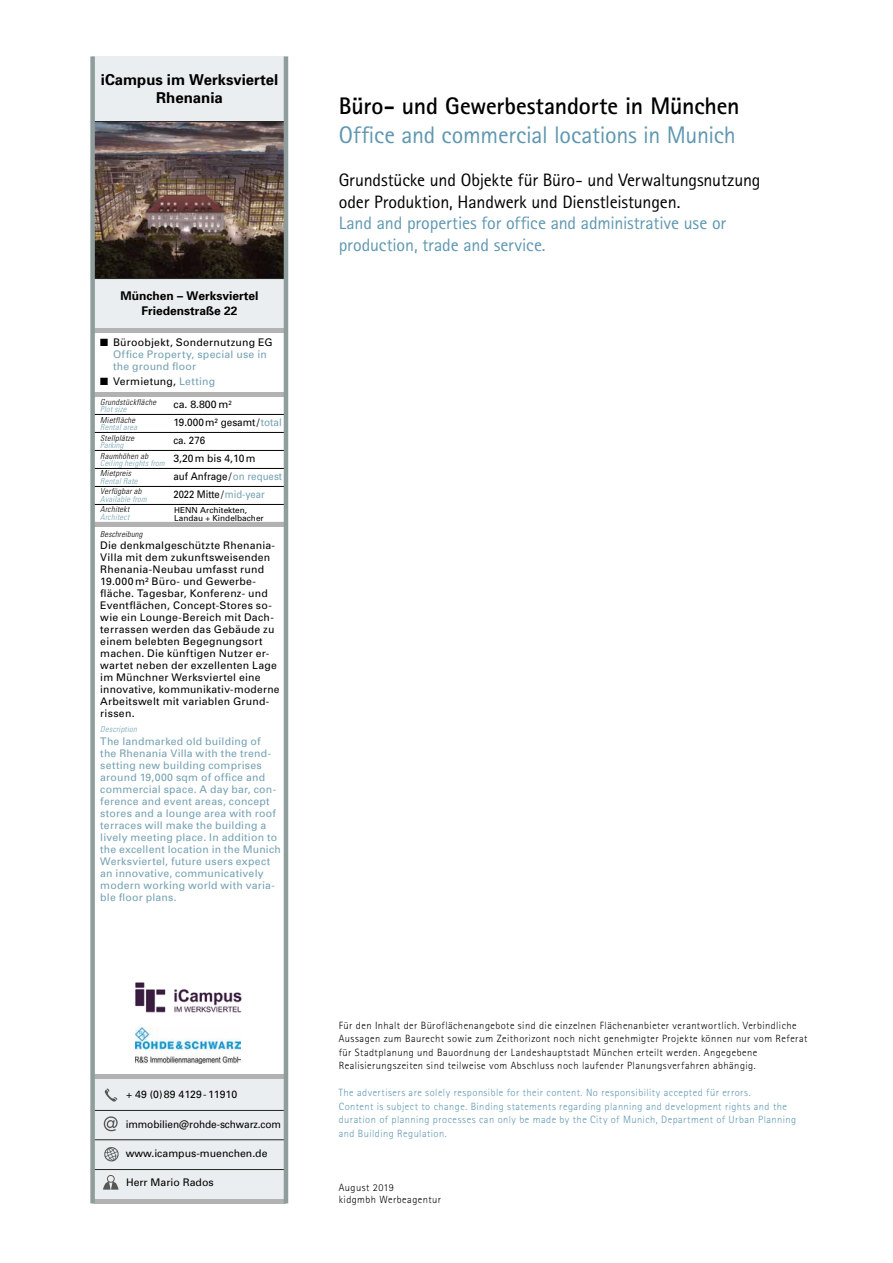
<style>
.page{position:relative;width:893px;height:1263px;background:#fff}
.page>*{position:absolute;margin:0;border:0;box-sizing:border-box;transform-origin:0 0}
.t1{font:24px "Rotis Sans Serif";letter-spacing:-.01em;color:#5f97b0}
.t2{font:700 24px "Rotis Sans Serif";letter-spacing:-.01em;color:#000}
.t3{font:18px/21.6px "Rotis Sans Serif";letter-spacing:-.01em;color:#000}
.t4{font:18px/21.6px "Rotis Sans Serif";letter-spacing:-.005em;color:#5f97b0}
.t5{font:700 15px/18px "Univers";color:#000;text-align:center}
.t6{font:700 12px/15px "Univers";color:#000;text-align:center}
.t7{font:10.5px/12px "Univers";letter-spacing:.02em;color:#74a1b1}
.t8{font:10.5px/12px "Univers";letter-spacing:.02em;color:#000}
.t9{font:300 10.5px/13.5px "Rotis Sans Serif";letter-spacing:.04em;color:#000}
.t10{font:300 10.5px/13.5px "Rotis Sans Serif";letter-spacing:.045em;color:#5f97b0}
.t11{font:10.5px/18px "Univers";color:#000}
.t12{font:10.5px "Univers";letter-spacing:-.01em;color:#000;scale:.96 1}
.t13{font:italic 300 condensed 8.25px "Univers";letter-spacing:.03em;color:#000}
.t14{font:italic 300 condensed 8.25px "Univers";letter-spacing:.03em;color:#74a1b1}
.t15{font:8.25px/7.5px "Univers";color:#000}
.s1{color:#000}
.s2{color:#74a1b1}
</style>
<div class="page">
<div style="left:92px;top:56px;width:195px;height:275px;background:#ebeef0"></div>
<div style="left:91px;top:1077px;width:195px;height:126px;background:#ebeef0"></div>
<img style="left:135px;top:1027px;width:106px;height:37px">
<img style="left:135px;top:982px;width:107px;height:31px">
<img style="left:95px;top:122px;width:189px;height:156px">
<svg style="left:105px;top:1088px;width:12px;height:14px"></svg>
<svg style="left:104px;top:1116px;width:14px;height:15px"></svg>
<svg style="left:104px;top:1147px;width:15px;height:15px"></svg>
<svg style="left:103px;top:1175px;width:16px;height:14px"></svg>
<hr style="left:94px;top:278px;width:191px;height:1px;background:#272721">
<hr style="left:94px;top:121px;width:191px;height:1px;background:#272721">
<hr style="left:94px;top:1110px;width:191px;height:1px;background:#272721">
<hr style="left:94px;top:1139px;width:191px;height:1px;background:#272721">
<hr style="left:94px;top:1169px;width:191px;height:1px;background:#272721">
<hr style="left:94px;top:414px;width:191px;height:1px;background:#000">
<hr style="left:94px;top:432px;width:191px;height:1px;background:#000">
<hr style="left:94px;top:450px;width:191px;height:1px;background:#000">
<hr style="left:94px;top:468px;width:191px;height:1px;background:#000">
<hr style="left:94px;top:486px;width:191px;height:1px;background:#000">
<hr style="left:94px;top:504px;width:191px;height:1px;background:#000">
<div style="left:94px;top:392px;width:191px;height:5px;background:#b3b2b2"></div>
<hr style="left:94px;top:329px;width:191px;height:4px;background:#b3b2b2">
<hr style="left:94px;top:522px;width:191px;height:4px;background:#b3b2b2">
<div style="left:94px;top:1074px;width:191px;height:5px;background:#b3b2b2"></div>
<hr style="left:94px;top:1199px;width:191px;height:4px;background:#b3b2b2">
<div style="left:90px;top:56px;width:5px;height:1147px;background:#8f9d9c"></div>
<hr style="left:284px;top:56px;width:4px;height:1147px;background:#8f9d9c">
<h3 class="t5" style="left:101px;top:71px;width:179px">iCampus im Werksviertel<br>Rhenania</h3>
<p class="t6" style="left:121px;top:289px;width:139px">München – Werksviertel<br>Friedenstraße 22</p>
<p class="t7" style="left:113px;top:337px;width:161px;text-indent:-13px"><span class="s1">■ Büroobjekt, Sondernutzung EG<br></span>Office Property, special use in the ground floor</p>
<p class="t8" style="left:100px;top:376px;width:117px">■ Vermietung, <span class="s2">Letting</span></p>
<p class="t13" style="left:100px;top:397px;width:57px">Grundstückfläche</p>
<p class="t14" style="left:100px;top:404px;width:28px">Plot size</p>
<p class="t13" style="left:100px;top:415px;width:36px">Mietfläche</p>
<p class="t14" style="left:100px;top:422px;width:38px">Rental area</p>
<p class="t13" style="left:100px;top:433px;width:35px">Stellplätze</p>
<p class="t14" style="left:100px;top:440px;width:25px">Parking</p>
<p class="t13" style="left:100px;top:451px;width:49px">Raumhöhen ab</p>
<p class="t14" style="left:100px;top:458px;width:66px">Ceiling heights from</p>
<p class="t13" style="left:100px;top:469px;width:32px">Mietpreis</p>
<p class="t14" style="left:100px;top:476px;width:39px">Rental Rate</p>
<p class="t13" style="left:100px;top:487px;width:43px">Verfügbar ab</p>
<p class="t14" style="left:100px;top:494px;width:48px">Available from</p>
<p class="t13" style="left:100px;top:505px;width:31px">Architekt</p>
<p class="t14" style="left:100px;top:512px;width:31px">Architect</p>
<p class="t11" style="left:173px;top:396px;width:110px">ca. 8.800 m<sup>2<br></sup>19.000m² gesamt/<span class="s2">total </span>ca. 276<br>3,20m bis 4,10m<br>auf Anfrage/<span class="s2">on request<br></span>2022 Mitte/<span class="s2">mid-year</span></p>
<p class="t15" style="left:174px;top:507px;width:91px">HENN Architekten,<br>Landau + Kindelbacher</p>
<p class="t13" style="left:100px;top:529px;width:44px">Beschreibung</p>
<p class="t8" style="left:100px;top:540px;width:181px">Die denkmalgeschützte Rhenania-<br>Villa mit dem zukunftsweisenden<br>Rhenania-Neubau umfasst rund<br>19.000m² Büro- und Gewerbe&shy;fläche. Tagesbar, Konferenz- und<br>Eventflächen, Concept-Stores so&shy;wie ein Lounge-Bereich mit Dach&shy;terrassen werden das Gebäude zu einem belebten Begegnungsort machen. Die künftigen Nutzer er&shy;wartet neben der exzellenten Lage im Münchner Werksviertel eine innovative, kommunikativ-moderne<br>Arbeitswelt mit variablen Grund&shy;rissen.</p>
<p class="t14" style="left:100px;top:724px;width:38px">Description</p>
<p class="t7" style="left:100px;top:735px;width:182px">The landmarked old building of<br>the Rhenania Villa with the trend&shy;setting new building comprises around 19,000 sqm of office and commercial space. A day bar, con&shy;ference and event areas, concept stores and a lounge area with roof terraces will make the building a lively meeting place. In addition to the excellent location in the Munich<br>Werksviertel, future users expect an innovative, communicatively modern working world with varia&shy;ble floor plans.</p>
<p class="t11" style="left:126px;top:1085px;width:113px">+ 49 (0)89 4129-11910</p>
<p class="t12" style="left:126px;top:1118px;width:163px">immobilien@rohde-schwarz.com</p>
<p class="t11" style="left:126px;top:1145px;width:143px">www.icampus-muenchen.de</p>
<p class="t11" style="left:126px;top:1174px;width:89px">Herr Mario Rados</p>
<h1 class="t2" style="left:339px;top:91px;width:402px">Büro- und Gewerbestandorte in München</h1>
<h1 class="t1" style="left:339px;top:120px;width:399px">Office and commercial locations in Munich</h1>
<h2 class="t3" style="left:339px;top:169px;width:423px">Grundstücke und Objekte für Büro- und Verwaltungsnutzung oder Produktion, Handwerk und Dienstleistungen.</h2>
<h2 class="t4" style="left:339px;top:212px;width:389px">Land and properties for office and administrative use or production, trade and service.</h2>
<p class="t9" style="left:339px;top:1018px;width:470px">Für den Inhalt der Büroflächenangebote sind die einzelnen Flächenanbieter verantwortlich. Verbindliche Aussagen zum Baurecht sowie zum Zeithorizont noch nicht genehmigter Projekte können nur vom Referat für Stadtplanung und Bauordnung der Landeshauptstadt München erteilt werden. Angegebene Realisierungszeiten sind teilweise vom Abschluss noch laufender Planungsverfahren abhängig.</p>
<p class="t10" style="left:339px;top:1086px;width:459px">The advertisers are solely responsible for their content. No responsibility accepted für errors.<br>Content is subject to change. Binding statements regarding planning and development rights and the duration of planning processes can only be made by the City of Munich, Department of Urban Planning and Building Regulation.</p>
<p class="t9" style="left:339px;top:1181px;width:104px;line-height:12.6px">August 2019<br>kidgmbh Werbeagentur</p>
</div>
